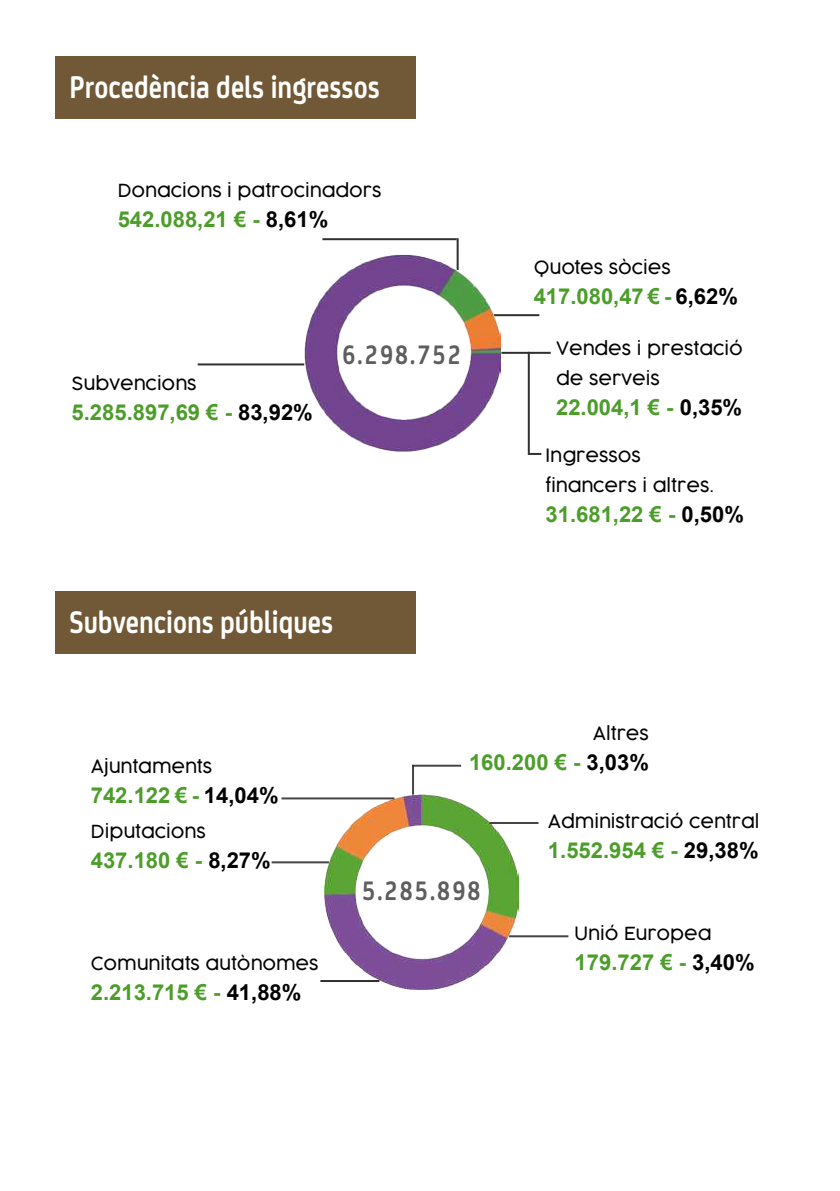
<style>
.page{position:relative;width:840px;height:1191px;background:#fff}
.page>*{position:absolute;margin:0;border:0;box-sizing:border-box;transform-origin:0 0}
.t1{font:700 33.4px "FS Joey";color:#fffffe;scale:.84 1}
.t2{font:700 28.6px "FS Joey";letter-spacing:.09em;color:#5e5e5e;scale:.84 1}
.t3{font:700 22px "Arial";color:#4c9d2a}
.t4{font:300 18px/30px "Cocogoose";color:#020203}
.s1{color:#020203}
</style>
<div class="page">
<div style="left:55px;top:57px;width:361px;height:62px;background:#715937"></div>
<img style="left:324px;top:794px;width:194px;height:195px">
<hr style="left:271px;top:861px;width:58px;height:2px;background:#313030">
<hr style="left:320px;top:980px;width:59px;height:2px;background:#313030">
<hr style="left:281px;top:797px;width:113px;height:2px;background:#313030">
<hr style="left:412px;top:765px;width:2px;height:29px;background:#313030">
<hr style="left:412px;top:764px;width:49px;height:2px;background:#313030">
<hr style="left:489px;top:822px;width:49px;height:2px;background:#313030">
<hr style="left:509px;top:935px;width:59px;height:2px;background:#313030">
<div style="left:55px;top:591px;width:361px;height:62px;background:#715937"></div>
<hr style="left:197px;top:363px;width:107px;height:2px;background:#313030">
<hr style="left:527px;top:352px;width:2px;height:101px;background:#313030">
<hr style="left:501px;top:352px;width:49px;height:2px;background:#313030">
<hr style="left:493px;top:314px;width:46px;height:2px;background:#313030">
<hr style="left:456px;top:238px;width:2px;height:32px;background:#313030">
<img style="left:303px;top:255px;width:197px;height:197px">
<hr style="left:322px;top:238px;width:134px;height:2px;background:#313030">
<svg style="left:527px;top:453px;width:14px;height:2px"></svg>
<h1 class="t1" style="left:69px;top:62px;width:371px">Procedència dels ingressos</h1>
<p class="t4" style="left:118px;top:175px;width:265px">Donacions i patrocinadors</p>
<p class="t3" style="left:118px;top:203px;width:212px">542.088,21 € - <span class="s1">8,61%</span></p>
<p class="t4" style="left:72px;top:369px;width:126px">Subvencions</p>
<p class="t3" style="left:72px;top:397px;width:242px">5.285.897,69 € - <span class="s1">83,92%</span></p>
<h2 class="t2" style="left:342px;top:333px;width:142px">6.298.752</h2>
<h1 class="t1" style="left:69px;top:596px;width:315px">Subvencions públiques</h1>
<p class="t4" style="left:533px;top:252px;width:139px">Quotes sòcies</p>
<p class="t3" style="left:533px;top:280px;width:206px">417.080,47 € - <span class="s1">6,62%</span></p>
<p class="t4" style="left:555px;top:333px;width:188px">Vendes i prestació de serveis</p>
<p class="t3" style="left:555px;top:392px;width:187px">22.004,1 € - <span class="s1">0,35%</span></p>
<p class="t4" style="left:545px;top:440px;width:170px">Ingressos financers i altres.</p>
<p class="t3" style="left:545px;top:498px;width:200px">31.681,22 € - <span class="s1">0,50%</span></p>
<p class="t4" style="left:91px;top:751px;width:123px">Ajuntaments</p>
<p class="t3" style="left:91px;top:779px;width:189px">742.122 € - <span class="s1">14,04%</span></p>
<p class="t4" style="left:91px;top:816px;width:116px">Diputacions</p>
<p class="t3" style="left:91px;top:844px;width:181px">437.180 € - <span class="s1">8,27%</span></p>
<p class="t4" style="left:592px;top:718px;width:57px">Altres</p>
<p class="t3" style="left:468px;top:747px;width:181px">160.200 € - <span class="s1">3,03%</span></p>
<p class="t4" style="left:547px;top:806px;width:213px">Administració central</p>
<p class="t3" style="left:547px;top:835px;width:212px">1.552.954 € - <span class="s1">29,38%</span></p>
<p class="t4" style="left:91px;top:948px;width:229px">Comunitats autònomes</p>
<p class="t3" style="left:91px;top:977px;width:212px">2.213.715 € - <span class="s1">41,88%</span></p>
<h2 class="t2" style="left:362px;top:869px;width:142px">5.285.898</h2>
<p class="t4" style="left:574px;top:918px;width:138px">Unió Europea</p>
<p class="t3" style="left:574px;top:947px;width:181px">179.727 € - <span class="s1">3,40%</span></p>
</div>
